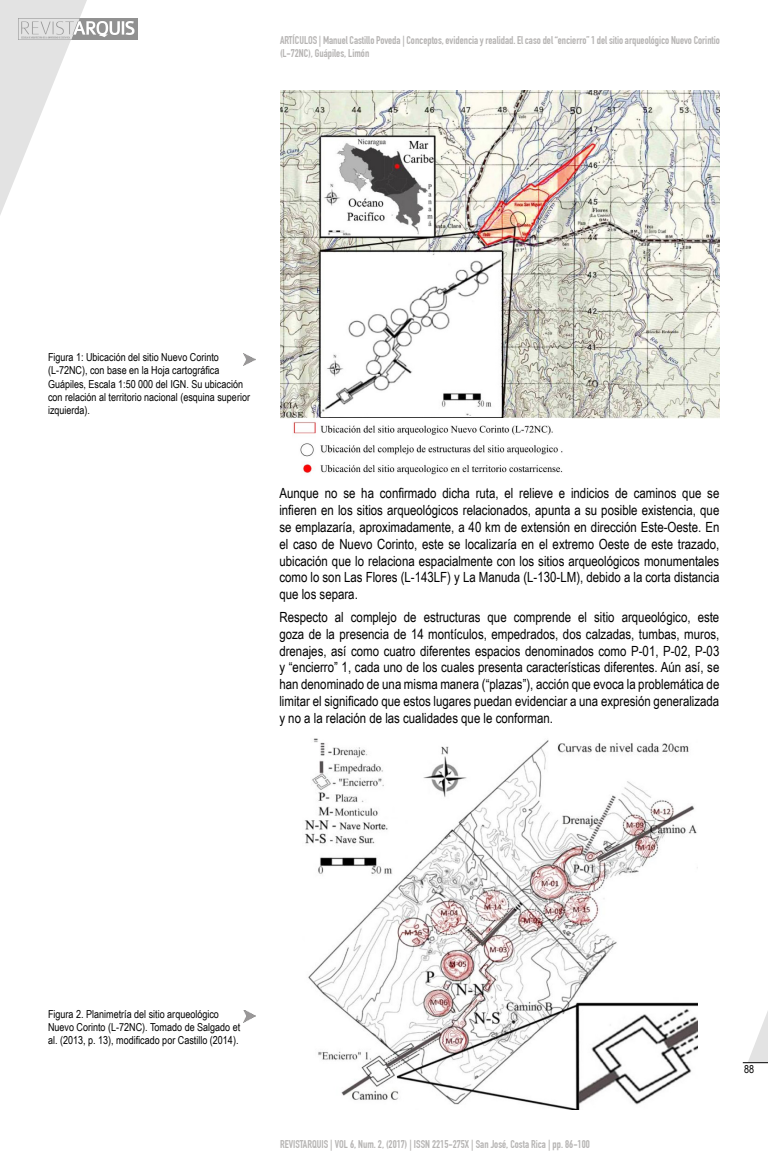
<style>
.page{position:relative;width:768px;height:1176px;background:#fff}
.page>*{position:absolute;margin:0;border:0;box-sizing:border-box;transform-origin:0 0}
.t1{font:14px/16.8px "Arial Narrow";color:#000;text-align:justify}
.t2{font:11px/13.2px "Arial Narrow";color:#000}
.t3{font:700 11px/13.2px "DIN Condensed";color:#b5b3b2}
</style>
<div class="page">
<svg style="left:743px;top:1011px;width:25px;height:52px"></svg>
<svg style="left:0;top:0;width:87px;height:215px"></svg>
<img style="left:18px;top:18px;width:120px;height:21px">
<svg style="left:244px;top:353px;width:12px;height:12px"></svg>
<img style="left:280px;top:90px;width:440px;height:328px">
<img style="left:304px;top:738px;width:393px;height:372px">
<img style="left:292px;top:422px;width:271px;height:53px">
<svg style="left:244px;top:1010px;width:12px;height:12px"></svg>
<p class="t3" style="left:280px;top:35px;width:441px">ARTÍCULOS | Manuel Castillo Poveda | Conceptos, evidencia y realidad. El caso del “encierro” 1 del sitio arqueológico Nuevo Corintio (L-72NC), Guápiles, Limón</p>
<p class="t2" style="left:48px;top:351px;width:204px">Figura 1: Ubicación del sitio Nuevo Corinto (L-72NC), con base en la Hoja cartográfica Guápiles, Escala 1:50 000 del IGN. Su ubicación con relación al territorio nacional (esquina superior izquierda).</p>
<p class="t1" style="left:279px;top:485px;width:441px">Aunque no se ha confirmado dicha ruta, el relieve e indicios de caminos que se infieren en los sitios arqueológicos relacionados, apunta a su posible existencia, que se emplazaría, aproximadamente, a 40 km de extensión en dirección Este-Oeste. En el caso de Nuevo Corinto, este se localizaría en el extremo Oeste de este trazado, ubicación que lo relaciona espacialmente con los sitios arqueológicos monumentales como lo son Las Flores (L-143LF) y La Manuda (L-130-LM), debido a la corta distancia que los separa.</p>
<p class="t1" style="left:279px;top:609px;width:441px">Respecto al complejo de estructuras que comprende el sitio arqueológico, este goza de la presencia de 14 montículos, empedrados, dos calzadas, tumbas, muros, drenajes, así como cuatro diferentes espacios denominados como P-01, P-02, P-03 y “encierro” 1, cada uno de los cuales presenta características diferentes. Aún así, se han denominado de una misma manera (“plazas”), acción que evoca la problemática de limitar el significado que estos lugares puedan evidenciar a una expresión generalizada y no a la relación de las cualidades que le conforman.</p>
<p class="t2" style="left:48px;top:1007px;width:194px">Figura 2. Planimetría del sitio arqueológico<br>Nuevo Corinto (L-72NC). Tomado de Salgado et al. (2013, p. 13), modificado por Castillo (2014).</p>
<p class="t3" style="left:280px;top:1139px;width:311px">REVISTARQUIS | VOL 6, Num. 2, (2017) | ISSN 2215-275X | San José, Costa Rica | pp. 86-100</p>
<p class="t2" style="left:744px;top:1062px;width:12px">88</p>
</div>
